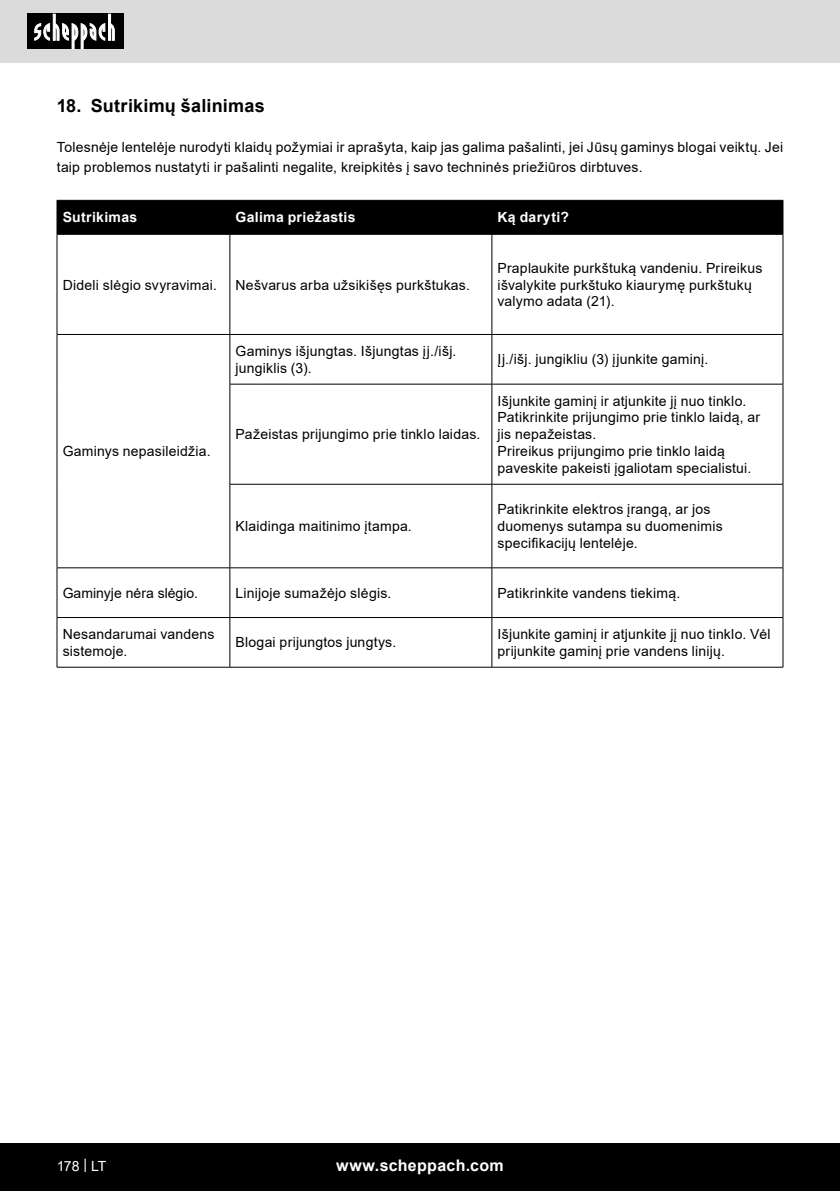
<style>
.page{position:relative;width:840px;height:1191px;background:#fff}
.page>*{position:absolute;margin:0;border:0;box-sizing:border-box;transform-origin:0 0}
.t1{font:700 18px "Arial";letter-spacing:.01em;color:#000}
.t2{font:700 16px "Arial";letter-spacing:.02em;color:#fff}
.t3{font:14px/16.8px "Arial";letter-spacing:.015em;color:#000}
.t4{font:700 14px "Arial";letter-spacing:.025em;color:#fff}
.t5{font:14px "Arial";color:#fff}
</style>
<div class="page">
<div style="left:0;top:0;width:839px;height:63px;background:#dbdbdb"></div>
<div style="left:0;top:1143px;width:839px;height:48px;background:#000"></div>
<div style="left:27px;top:14px;width:96px;height:35px;background:#000"></div>
<svg style="left:34px;top:14px;width:81px;height:35px"></svg>
<div style="left:58px;top:201px;width:724px;height:33px;background:#000"></div>
<svg style="left:58px;top:235px;width:724px;height:432px"></svg>
<hr style="left:57px;top:200px;width:173px;height:1px;background:#000">
<hr style="left:57px;top:201px;width:1px;height:33px;background:#000">
<hr style="left:230px;top:200px;width:261px;height:1px;background:#000">
<hr style="left:229px;top:201px;width:1px;height:33px;background:#000">
<hr style="left:491px;top:200px;width:291px;height:1px;background:#000">
<hr style="left:491px;top:201px;width:1px;height:33px;background:#000">
<hr style="left:782px;top:201px;width:1px;height:33px;background:#000">
<hr style="left:57px;top:234px;width:173px;height:1px;background:#000">
<hr style="left:57px;top:235px;width:1px;height:99px;background:#000">
<hr style="left:230px;top:234px;width:261px;height:1px;background:#000">
<hr style="left:229px;top:235px;width:1px;height:99px;background:#000">
<hr style="left:491px;top:234px;width:291px;height:1px;background:#000">
<hr style="left:491px;top:235px;width:1px;height:99px;background:#000">
<hr style="left:782px;top:235px;width:1px;height:99px;background:#000">
<hr style="left:57px;top:334px;width:173px;height:1px;background:#000">
<hr style="left:57px;top:335px;width:1px;height:49px;background:#000">
<hr style="left:230px;top:334px;width:261px;height:1px;background:#000">
<hr style="left:229px;top:335px;width:1px;height:49px;background:#000">
<hr style="left:491px;top:334px;width:291px;height:1px;background:#000">
<hr style="left:491px;top:335px;width:1px;height:49px;background:#000">
<hr style="left:782px;top:335px;width:1px;height:49px;background:#000">
<hr style="left:57px;top:384px;width:1px;height:100px;background:#000">
<hr style="left:229px;top:384px;width:262px;height:1px;background:#000">
<hr style="left:229px;top:384px;width:1px;height:100px;background:#000">
<hr style="left:491px;top:384px;width:291px;height:1px;background:#000">
<hr style="left:491px;top:384px;width:1px;height:100px;background:#000">
<hr style="left:782px;top:384px;width:1px;height:100px;background:#000">
<hr style="left:57px;top:484px;width:1px;height:83px;background:#000">
<hr style="left:229px;top:484px;width:262px;height:1px;background:#000">
<hr style="left:229px;top:484px;width:1px;height:83px;background:#000">
<hr style="left:491px;top:484px;width:291px;height:1px;background:#000">
<hr style="left:491px;top:484px;width:1px;height:83px;background:#000">
<hr style="left:782px;top:484px;width:1px;height:83px;background:#000">
<hr style="left:57px;top:567px;width:173px;height:1px;background:#000">
<hr style="left:57px;top:568px;width:1px;height:49px;background:#000">
<hr style="left:230px;top:567px;width:261px;height:1px;background:#000">
<hr style="left:229px;top:568px;width:1px;height:49px;background:#000">
<hr style="left:491px;top:567px;width:291px;height:1px;background:#000">
<hr style="left:491px;top:568px;width:1px;height:49px;background:#000">
<hr style="left:782px;top:568px;width:1px;height:49px;background:#000">
<hr style="left:57px;top:617px;width:173px;height:1px;background:#000">
<hr style="left:57px;top:618px;width:1px;height:49px;background:#000">
<hr style="left:230px;top:617px;width:261px;height:1px;background:#000">
<hr style="left:229px;top:618px;width:1px;height:49px;background:#000">
<hr style="left:491px;top:617px;width:291px;height:1px;background:#000">
<hr style="left:491px;top:618px;width:1px;height:49px;background:#000">
<hr style="left:782px;top:618px;width:1px;height:49px;background:#000">
<hr style="left:57px;top:667px;width:173px;height:1px;background:#000">
<hr style="left:230px;top:667px;width:261px;height:1px;background:#000">
<hr style="left:491px;top:667px;width:291px;height:1px;background:#000">
<p class="t1" style="left:57px;top:93px;width:209px">18. Sutrikimų šalinimas</p>
<p class="t3" style="left:57px;top:137px;width:727px;line-height:20px">Tolesnėje lentelėje nurodyti klaidų požymiai ir aprašyta, kaip jas galima pašalinti, jei Jūsų gaminys blogai veiktų. Jei taip problemos nustatyti ir pašalinti negalite, kreipkitės į savo techninės priežiūros dirbtuves.</p>
<p class="t4" style="left:63px;top:208px;width:76px">Sutrikimas</p>
<p class="t4" style="left:235px;top:208px;width:122px">Galima priežastis</p>
<p class="t4" style="left:497px;top:208px;width:73px">Ką daryti?</p>
<p class="t3" style="left:63px;top:276px;width:156px">Dideli slėgio svyravimai.</p>
<p class="t3" style="left:235px;top:276px;width:236px">Nešvarus arba užsikišęs purkštukas.</p>
<p class="t3" style="left:497px;top:259px;width:266px">Praplaukite purkštuką vandeniu. Prireikus išvalykite purkštuko kiaurymę purkštukų valymo adata (21).</p>
<p class="t3" style="left:63px;top:443px;width:149px">Gaminys nepasileidžia.</p>
<p class="t3" style="left:235px;top:342px;width:222px">Gaminys išjungtas. Išjungtas įj./išj. jungiklis (3).</p>
<p class="t3" style="left:497px;top:351px;width:212px">Įj./išj. jungikliu (3) įjunkite gaminį.</p>
<p class="t3" style="left:235px;top:426px;width:246px">Pažeistas prijungimo prie tinklo laidas.</p>
<p class="t3" style="left:235px;top:518px;width:178px">Klaidinga maitinimo įtampa.</p>
<p class="t3" style="left:497px;top:392px;width:264px">Išjunkite gaminį ir atjunkite jį nuo tinklo.<br>Patikrinkite prijungimo prie tinklo laidą, ar jis nepažeistas.</p>
<p class="t3" style="left:497px;top:443px;width:255px">Prireikus prijungimo prie tinklo laidą paveskite pakeisti įgaliotam specialistui.</p>
<p class="t3" style="left:497px;top:501px;width:226px">Patikrinkite elektros įrangą, ar jos duomenys sutampa su duomenimis specifikacijų lentelėje.</p>
<p class="t3" style="left:63px;top:584px;width:137px">Gaminyje nėra slėgio.</p>
<p class="t3" style="left:235px;top:584px;width:157px">Linijoje sumažėjo slėgis.</p>
<p class="t3" style="left:497px;top:584px;width:184px">Patikrinkite vandens tiekimą.</p>
<p class="t3" style="left:63px;top:625px;width:153px">Nesandarumai vandens sistemoje.</p>
<p class="t3" style="left:235px;top:634px;width:162px">Blogai prijungtos jungtys.</p>
<p class="t3" style="left:497px;top:625px;width:274px">Išjunkite gaminį ir atjunkite jį nuo tinklo. Vėl prijunkite gaminį prie vandens linijų.</p>
<p class="t5" style="left:57px;top:1156px;width:51px">178 | LT</p>
<p class="t2" style="left:336px;top:1154px;width:169px">www.scheppach.com</p>
</div>
